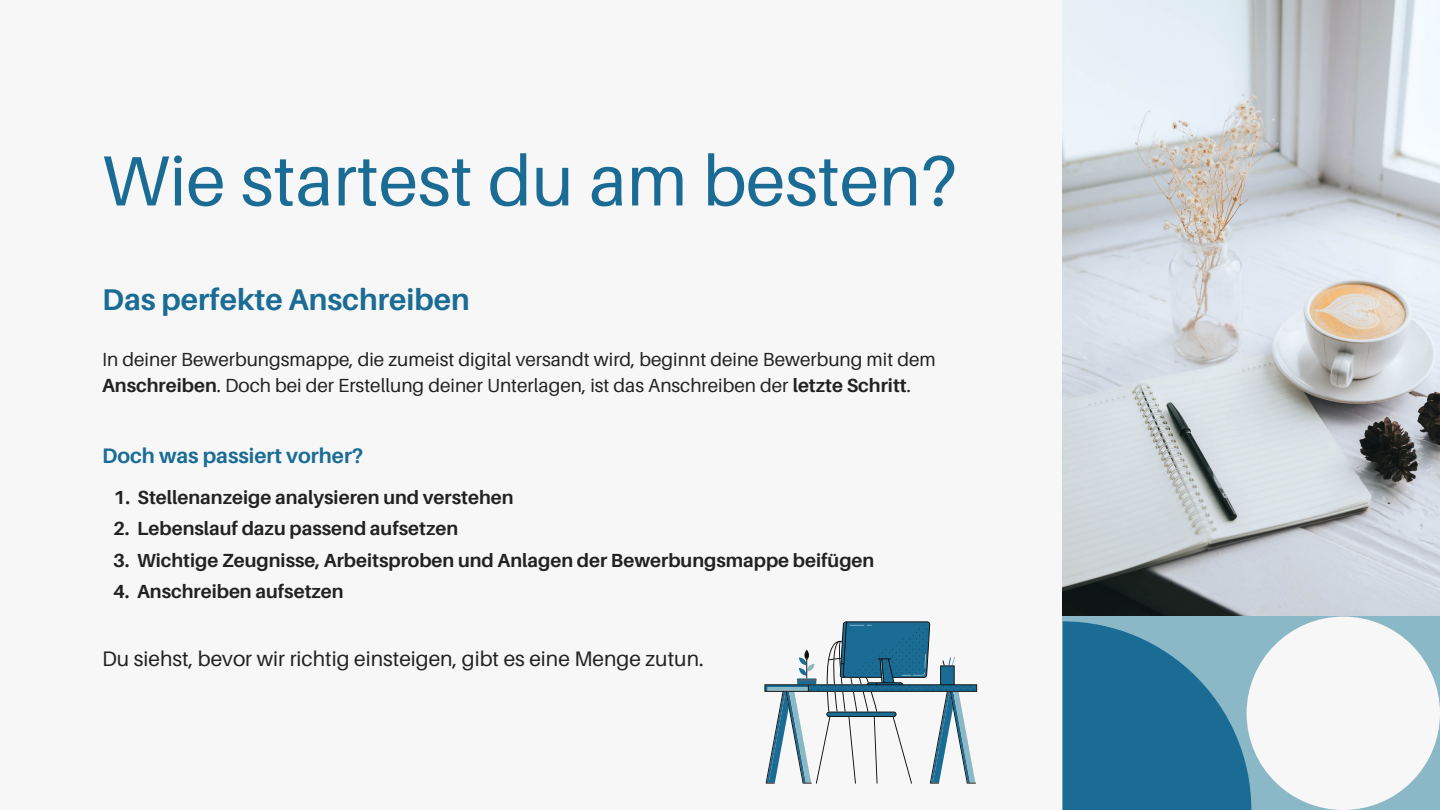
<style>
.page{position:relative;width:1440px;height:810px;background:#f8f7f7}
.page>*{position:absolute;margin:0;border:0;box-sizing:border-box;transform-origin:0 0}
.t1{font:71px "Aileron";color:#1a6c95}
.t2{font:700 30px "Aileron";color:#1a6c95}
.t3{font:21px "Aileron";color:#222}
.t4{font:700 21px "Aileron";color:#1a6c95}
.t5{font:19px/26px "Aileron";color:#222}
.t6{font:700 19px "Aileron";color:#222}
.s1{font-weight:700}
</style>
<div class="page">
<img style="left:1063px;top:0;width:377px;height:616px">
<div style="left:1063px;top:617px;width:377px;height:193px;background:#8bb8c6"></div>
<svg style="left:1063px;top:621px;width:188px;height:189px"></svg>
<div style="left:1247px;top:617px;width:193px;height:193px;background:#f8f7f7;border-radius:50%"></div>
<svg style="left:764px;top:621px;width:213px;height:162px"></svg>
<h1 class="t1" style="left:102px;top:137px;width:856px">Wie startest du am besten?</h1>
<h2 class="t2" style="left:102px;top:281px;width:369px">Das perfekte Anschreiben</h2>
<p class="t5" style="left:102px;top:346px;width:835px">In deiner Bewerbungsmappe, die zumeist digital versandt wird, beginnt deine Bewerbung mit dem<br><span class="s1">Anschreiben</span>. Doch bei der Erstellung deiner Unterlagen, ist das Anschreiben der <span class="s1">letzte Schritt</span>.</p>
<p class="t4" style="left:102px;top:443px;width:263px">Doch was passiert vorher?</p>
<p class="t6" style="left:114px;top:486px;width:402px">1. Stellenanzeige analysieren und verstehen</p>
<p class="t6" style="left:113px;top:517px;width:347px">2. Lebenslauf dazu passend aufsetzen</p>
<p class="t6" style="left:113px;top:548px;width:763px">3. Wichtige Zeugnisse, Arbeitsproben und Anlagen der Bewerbungsmappe beifügen</p>
<p class="t6" style="left:113px;top:580px;width:232px">4. Anschreiben aufsetzen</p>
<p class="t3" style="left:102px;top:646px;width:603px">Du siehst, bevor wir richtig einsteigen, gibt es eine Menge zutun.</p>
</div>
